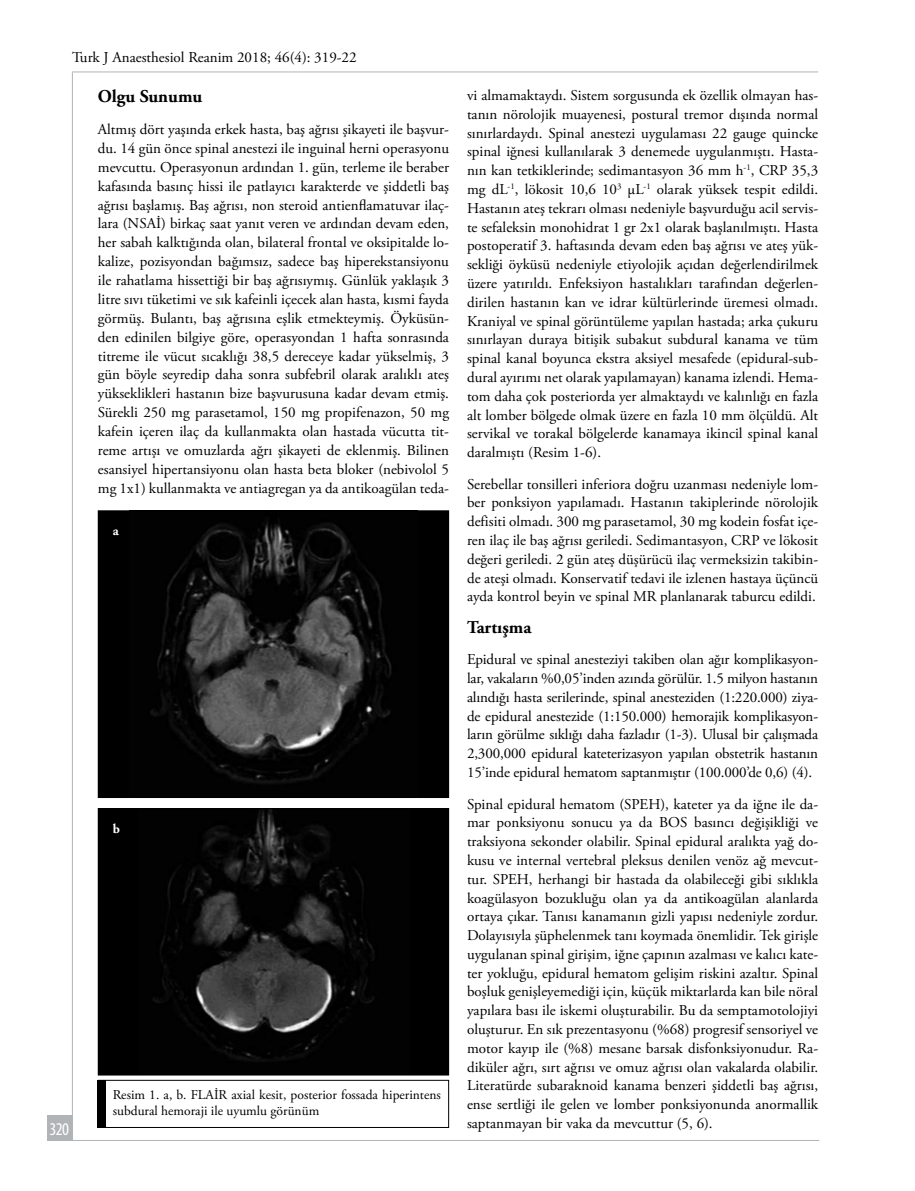
<style>
.page{position:relative;width:915px;height:1191px;background:#fff}
.page>*{position:absolute;margin:0;border:0;box-sizing:border-box;transform-origin:0 0}
.t1{font:700 18px "Adobe Garamond Pro";color:#000}
.t2{font:condensed 18px "Myriad Pro";color:#fff}
.t3{font:15px/18.8px "Adobe Garamond Pro";color:#000;text-align:justify}
.t4{font:13.5px/16.2px "Adobe Garamond Pro";color:#000}
.t5{font:700 13.5px "Adobe Garamond Pro";color:#fff}
</style>
<div class="page">
<div style="left:98px;top:808px;width:350px;height:267px;background:#000"></div>
<img style="left:153px;top:810px;width:221px;height:252px">
<div style="left:98px;top:808px;width:351px;height:267px;border:1px solid #000"></div>
<div style="left:98px;top:511px;width:350px;height:286px;background:#000"></div>
<img style="left:150px;top:521px;width:242px;height:263px">
<div style="left:98px;top:510px;width:351px;height:288px;border:1px solid #000"></div>
<div style="left:98px;top:1080px;width:351px;height:47px;border:1px solid #000"></div>
<div style="left:98px;top:1080px;width:8px;height:47px;background:#000"></div>
<hr style="left:73px;top:1140px;width:746px;height:1px;background:#b1b4b6">
<hr style="left:72px;top:72px;width:1px;height:1050px;background:#b1b4b6">
<div style="left:47px;top:1114px;width:26px;height:26px;background:#b1b4b6"></div>
<hr style="left:72px;top:72px;width:745px;height:1px;background:#b1b4b6">
<p class="t3" style="left:72px;top:48px;width:286px">Turk J Anaesthesiol Reanim 2018; 46(4): 319-22</p>
<p class="t1" style="left:98px;top:86px;width:106px">Olgu Sunumu</p>
<p class="t3" style="left:98px;top:120px;width:352px">Altmış dört yaşında erkek hasta, baş ağrısı şikayeti ile başvur&shy;du. 14 gün önce spinal anestezi ile inguinal herni operasyonu mevcuttu. Operasyonun ardından 1. gün, terleme ile beraber kafasında basınç hissi ile patlayıcı karakterde ve şiddetli baş ağrısı başlamış. Baş ağrısı, non steroid antienflamatuvar ilaç&shy;lara (NSAİ) birkaç saat yanıt veren ve ardından devam eden, her sabah kalktığında olan, bilateral frontal ve oksipitalde lo&shy;kalize, pozisyondan bağımsız, sadece baş hiperekstansiyonu ile rahatlama hissettiği bir baş ağrısıymış. Günlük yaklaşık 3 litre sıvı tüketimi ve sık kafeinli içecek alan hasta, kısmi fayda görmüş. Bulantı, baş ağrısına eşlik etmekteymiş. Öyküsün&shy;den edinilen bilgiye göre, operasyondan 1 hafta sonrasında titreme ile vücut sıcaklığı 38,5 dereceye kadar yükselmiş, 3 gün böyle seyredip daha sonra subfebril olarak aralıklı ateş yükseklikleri hastanın bize başvurusuna kadar devam etmiş.<br>Sürekli 250 mg parasetamol, 150 mg propifenazon, 50 mg kafein içeren ilaç da kullanmakta olan hastada vücutta tit&shy;reme artışı ve omuzlarda ağrı şikayeti de eklenmiş. Bilinen esansiyel hipertansiyonu olan hasta beta bloker (nebivolol 5 mg 1x1) kullanmakta ve antiagregan ya da antikoagülan teda-</p>
<p class="t5" style="left:113px;top:523px;width:7px">a</p>
<p class="t5" style="left:113px;top:821px;width:9px">b</p>
<p class="t2" style="left:49px;top:1117px;width:21px">320</p>
<p class="t4" style="left:113px;top:1086px;width:329px">Resim 1. a, b. FLAİR axial kesit, posterior fossada hiperintens subdural hemoraji ile uyumlu görünüm</p>
<p class="t3" style="left:467px;top:86px;width:352px">vi almamaktaydı. Sistem sorgusunda ek özellik olmayan has&shy;tanın nörolojik muayenesi, postural tremor dışında normal sınırlardaydı. Spinal anestezi uygulaması 22 gauge quincke spinal iğnesi kullanılarak 3 denemede uygulanmıştı. Hasta&shy;nın kan tetkiklerinde; sedimantasyon 36 mm h<sup>-1</sup>, CRP 35,3 mg dL<sup>-1</sup>, lökosit 10,6 10<sup>3</sup> µL<sup>-1</sup> olarak yüksek tespit edildi.<br>Hastanın ateş tekrarı olması nedeniyle başvurduğu acil servis&shy;te sefaleksin monohidrat 1 gr 2x1 olarak başlanılmıştı. Hasta postoperatif 3. haftasında devam eden baş ağrısı ve ateş yük&shy;sekliği öyküsü nedeniyle etiyolojik açıdan değerlendirilmek üzere yatırıldı. Enfeksiyon hastalıkları tarafından değerlen&shy;dirilen hastanın kan ve idrar kültürlerinde üremesi olmadı.<br>Kraniyal ve spinal görüntüleme yapılan hastada; arka çukuru sınırlayan duraya bitişik subakut subdural kanama ve tüm spinal kanal boyunca ekstra aksiyel mesafede (epidural-sub&shy;dural ayırımı net olarak yapılamayan) kanama izlendi. Hema&shy;tom daha çok posteriorda yer almaktaydı ve kalınlığı en fazla alt lomber bölgede olmak üzere en fazla 10 mm ölçüldü. Alt servikal ve torakal bölgelerde kanamaya ikincil spinal kanal daralmıştı (Resim 1-6).</p>
<p class="t3" style="left:467px;top:475px;width:352px">Serebellar tonsilleri inferiora doğru uzanması nedeniyle lom&shy;ber ponksiyon yapılamadı. Hastanın takiplerinde nörolojik defisiti olmadı. 300 mg parasetamol, 30 mg kodein fosfat içe&shy;ren ilaç ile baş ağrısı geriledi. Sedimantasyon, CRP ve lökosit değeri geriledi. 2 gün ateş düşürücü ilaç vermeksizin takibin&shy;de ateşi olmadı. Konservatif tedavi ile izlenen hastaya üçüncü ayda kontrol beyin ve spinal MR planlanarak taburcu edildi.</p>
<p class="t1" style="left:467px;top:616px;width:66px">Tartışma</p>
<p class="t3" style="left:467px;top:651px;width:352px">Epidural ve spinal anesteziyi takiben olan ağır komplikasyon&shy;lar, vakaların %0,05’inden azında görülür. 1.5 milyon hastanın alındığı hasta serilerinde, spinal anesteziden (1:220.000) ziya&shy;de epidural anestezide (1:150.000) hemorajik komplikasyon&shy;ların görülme sıklığı daha fazladır (1-3). Ulusal bir çalışmada 2,300,000 epidural kateterizasyon yapılan obstetrik hastanın 15’inde epidural hematom saptanmıştır (100.000’de 0,6) (4).</p>
<p class="t3" style="left:467px;top:795px;width:352px">Spinal epidural hematom (SPEH), kateter ya da iğne ile da&shy;mar ponksiyonu sonucu ya da BOS basıncı değişikliği ve traksiyona sekonder olabilir. Spinal epidural aralıkta yağ do&shy;kusu ve internal vertebral pleksus denilen venöz ağ mevcut&shy;tur. SPEH, herhangi bir hastada da olabileceği gibi sıklıkla koagülasyon bozukluğu olan ya da antikoagülan alanlarda ortaya çıkar. Tanısı kanamanın gizli yapısı nedeniyle zordur.<br>Dolayısıyla şüphelenmek tanı koymada önemlidir. Tek girişle uygulanan spinal girişim, iğne çapının azalması ve kalıcı kate&shy;ter yokluğu, epidural hematom gelişim riskini azaltır. Spinal boşluk genişleyemediği için, küçük miktarlarda kan bile nöral yapılara bası ile iskemi oluşturabilir. Bu da semptamotolojiyi oluşturur. En sık prezentasyonu (%68) progresif sensoriyel ve motor kayıp ile (%8) mesane barsak disfonksiyonudur. Ra&shy;diküler ağrı, sırt ağrısı ve omuz ağrısı olan vakalarda olabilir.<br>Literatürde subaraknoid kanama benzeri şiddetli baş ağrısı, ense sertliği ile gelen ve lomber ponksiyonunda anormallik saptanmayan bir vaka da mevcuttur (5, 6).</p>
</div>
